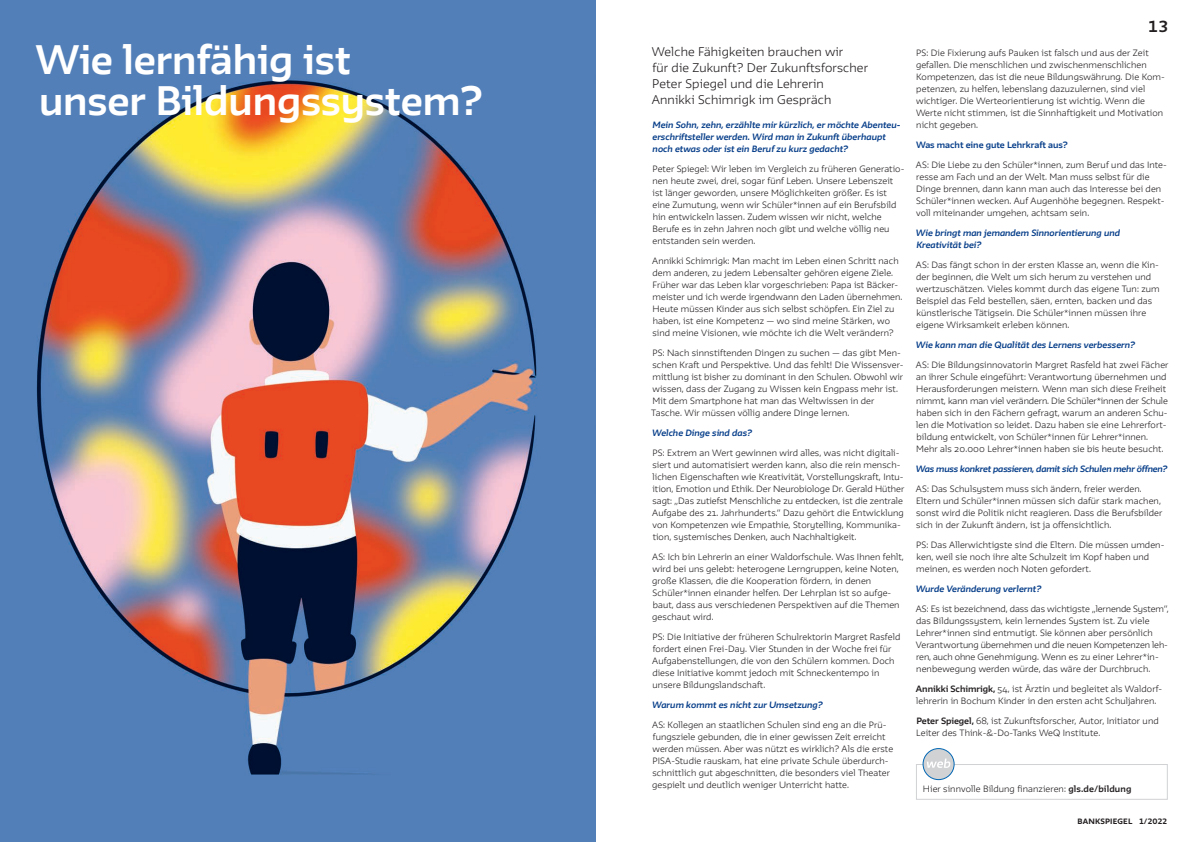
<style>
.page{position:relative;width:1191px;height:842px;background:#fff}
.page>*{position:absolute;margin:0;border:0;box-sizing:border-box;transform-origin:0 0}
.t1{font:700 36px/41px "GLS Irma";letter-spacing:-.005em;color:#fff}
.t2{font:700 14px "GLS Irma";color:#231f20}
.t3{font:300 11px/16px "GLS Irma";letter-spacing:.015em;color:#231f20}
.t4{font:300 8px/12px "GLS Irma";letter-spacing:.015em;color:#231f20}
.t5{font:italic 700 8px/12px "GLS Irma";letter-spacing:-.005em;color:#083f8a}
.t6{font:italic 700 8px "GLS Irma";letter-spacing:-.03em;color:#083f8a}
.t7{font:700 8px "GLS Irma";letter-spacing:-.005em;color:#083f8a}
.t8{font:800 6.8px "GLS Irma";letter-spacing:.03em;color:#231f20}
.s1{font-weight:700}
</style>
<div class="page">
<img style="left:0;top:0;width:595px;height:842px">
<div style="left:916px;top:764px;width:251px;height:36px;border:1px solid #d1d2d4"></div>
<div style="left:923px;top:748px;width:31px;height:32px;background:#d1d2d4;border-radius:50%"></div>
<svg style="left:927px;top:758px;width:23px;height:10px"></svg>
<div style="left:922px;top:748px;width:32px;height:32px;border:1px solid #0166b3;border-radius:50%"></div>
<h1 class="t1" style="left:36px;top:38px;width:449px">Wie lernfähig ist<br>unser Bildungssystem?</h1>
<h3 class="t3" style="left:651px;top:43px;width:218px">Welche Fähigkeiten brauchen wir<br>für die Zukunft? Der Zukunftsforscher Peter Spiegel und die Lehrerin Annikki Schimrigk im Gespräch</h3>
<p class="t5" style="left:652px;top:119px;width:249px">Mein Sohn, zehn, erzählte mir kürzlich, er möchte Abenteu&shy;erschriftsteller werden. Wird man in Zukunft überhaupt noch etwas oder ist ein Beruf zu kurz gedacht?</p>
<p class="t4" style="left:652px;top:163px;width:253px">Peter Spiegel: Wir leben im Vergleich zu früheren Generatio&shy;nen heute zwei, drei, sogar fünf Leben. Unsere Lebenszeit ist länger geworden, unsere Möglichkeiten größer. Es ist eine Zumutung, wenn wir Schüler*innen auf ein Berufsbild hin entwickeln lassen. Zudem wissen wir nicht, welche Berufe es in zehn Jahren noch gibt und welche völlig neu entstanden sein werden.</p>
<p class="t4" style="left:652px;top:255px;width:252px">Annikki Schimrigk: Man macht im Leben einen Schritt nach dem anderen, zu jedem Lebensalter gehören eigene Ziele.<br>Früher war das Leben klar vorgeschrieben: Papa ist Bäcker&shy;meister und ich werde irgendwann den Laden übernehmen.<br>Heute müssen Kinder aus sich selbst schöpfen. Ein Ziel zu haben, ist eine Kompetenz — wo sind meine Stärken, wo sind meine Visionen, wie möchte ich die Welt verändern?</p>
<p class="t4" style="left:651px;top:347px;width:254px">PS: Nach sinnstiftenden Dingen zu suchen — das gibt Men&shy;schen Kraft und Perspektive. Und das fehlt! Die Wissensver&shy;mittlung ist bisher zu dominant in den Schulen. Obwohl wir wissen, dass der Zugang zu Wissen kein Engpass mehr ist.<br>Mit dem Smartphone hat man das Weltwissen in der Tasche. Wir müssen völlig andere Dinge lernen.</p>
<p class="t5" style="left:652px;top:427px;width:101px">Welche Dinge sind das?</p>
<p class="t4" style="left:652px;top:447px;width:253px">PS: Extrem an Wert gewinnen wird alles, was nicht digitali&shy;siert und automatisiert werden kann, also die rein mensch&shy;lichen Eigenschaften wie Kreativität, Vorstellungskraft, Intu&shy;ition, Emotion und Ethik. Der Neurobiologe Dr. Gerald Hüther sagt: „Das zutiefst Menschliche zu entdecken, ist die zentrale Aufgabe des 21. Jahrhunderts.“ Dazu gehört die Entwicklung von Kompetenzen wie Empathie, Storytelling, Kommunika&shy;tion, systemisches Denken, auch Nachhaltigkeit.</p>
<p class="t4" style="left:652px;top:551px;width:253px">AS: Ich bin Lehrerin an einer Waldorfschule. Was Ihnen fehlt, wird bei uns gelebt: heterogene Lerngruppen, keine Noten, große Klassen, die die Kooperation fördern, in denen Schüler*innen einander helfen. Der Lehrplan ist so aufge&shy;baut, dass aus verschiedenen Perspektiven auf die Themen geschaut wird.</p>
<p class="t4" style="left:652px;top:631px;width:250px">PS: Die Initiative der früheren Schulrektorin Margret Rasfeld fordert einen Frei-Day. Vier Stunden in der Woche frei für Aufgabenstellungen, die von den Schülern kommen. Doch diese Initiative kommt jedoch mit Schneckentempo in unsere Bildungslandschaft.</p>
<p class="t5" style="left:652px;top:699px;width:172px">Warum kommt es nicht zur Umsetzung?</p>
<p class="t4" style="left:652px;top:719px;width:242px">AS: Kollegen an staatlichen Schulen sind eng an die Prü&shy;fungsziele gebunden, die in einer gewissen Zeit erreicht werden müssen. Aber was nützt es wirklich? Als die erste PISA-Studie rauskam, hat eine private Schule überdurch&shy;schnittlich gut abgeschnitten, die besonders viel Theater gespielt und deutlich weniger Unterricht hatte.</p>
<h2 class="t2" style="left:1148px;top:17px;width:22px">13</h2>
<p class="t4" style="left:916px;top:47px;width:250px">PS: Die Fixierung aufs Pauken ist falsch und aus der Zeit gefallen. Die menschlichen und zwischenmenschlichen Kompetenzen, das ist die neue Bildungswährung. Die Kom&shy;petenzen, zu helfen, lebenslang dazuzulernen, sind viel wichtiger. Die Werteorientierung ist wichtig. Wenn die Werte nicht stimmen, ist die Sinnhaftigkeit und Motivation nicht gegeben.</p>
<p class="t7" style="left:916px;top:140px;width:153px">Was macht eine gute Lehrkraft aus?</p>
<p class="t4" style="left:916px;top:159px;width:252px">AS: Die Liebe zu den Schüler*innen, zum Beruf und das Inte&shy;resse am Fach und an der Welt. Man muss selbst für die Dinge brennen, dann kann man auch das Interesse bei den Schüler*innen wecken. Auf Augenhöhe begegnen. Respekt&shy;voll miteinander umgehen, achtsam sein.</p>
<p class="t5" style="left:916px;top:227px;width:206px">Wie bringt man jemandem Sinnorientierung und<br>Kreativität bei?</p>
<p class="t4" style="left:916px;top:259px;width:245px">AS: Das fängt schon in der ersten Klasse an, wenn die Kin&shy;der beginnen, die Welt um sich herum zu verstehen und wertzuschätzen. Vieles kommt durch das eigene Tun: zum Beispiel das Feld bestellen, säen, ernten, backen und das künstlerische Tätigsein. Die Schüler*innen müssen ihre eigene Wirksamkeit erleben können.</p>
<p class="t5" style="left:916px;top:339px;width:221px">Wie kann man die Qualität des Lernens verbessern?</p>
<p class="t4" style="left:916px;top:359px;width:254px">AS: Die Bildungsinnovatorin Margret Rasfeld hat zwei Fächer an ihrer Schule eingeführt: Verantwortung übernehmen und Herausforderungen meistern. Wenn man sich diese Freiheit nimmt, kann man viel verändern. Die Schüler*innen der Schule haben sich in den Fächern gefragt, warum an anderen Schu&shy;len die Motivation so leidet. Dazu haben sie eine Lehrerfort&shy;bildung entwickelt, von Schüler*innen für Lehrer*innen.<br>Mehr als 20.000 Lehrer*innen haben sie bis heute besucht.</p>
<p class="t6" style="left:916px;top:464px;width:253px">Was muss konkret passieren, damit sich Schulen mehr öffnen?</p>
<p class="t4" style="left:916px;top:483px;width:248px">AS: Das Schulsystem muss sich ändern, freier werden.<br>Eltern und Schüler*innen müssen sich dafür stark machen, sonst wird die Politik nicht reagieren. Dass die Berufsbilder sich in der Zukunft ändern, ist ja offensichtlich.</p>
<p class="t4" style="left:916px;top:539px;width:250px">PS: Das Allerwichtigste sind die Eltern. Die müssen umden&shy;ken, weil sie noch ihre alte Schulzeit im Kopf haben und meinen, es werden noch Noten gefordert.</p>
<p class="t5" style="left:916px;top:583px;width:127px">Wurde Veränderung verlernt?</p>
<p class="t4" style="left:915px;top:603px;width:254px">AS: Es ist bezeichnend, dass das wichtigste „lernende System“, das Bildungssystem, kein lernendes System ist. Zu viele Lehrer*innen sind entmutigt. Sie können aber persönlich Verantwortung übernehmen und die neuen Kompetenzen leh&shy;ren, auch ohne Genehmigung. Wenn es zu einer Lehrer*in&shy;nenbewegung werden würde, das wäre der Durchbruch.</p>
<p class="t4" style="left:916px;top:683px;width:248px"><span class="s1">Annikki Schimrigk,</span> 54, ist Ärztin und begleitet als Waldorf&shy;lehrerin in Bochum Kinder in den ersten acht Schuljahren.</p>
<p class="t4" style="left:916px;top:715px;width:244px"><span class="s1">Peter Spiegel,</span> 68, ist Zukunftsforscher, Autor, Initiator und<br>Leiter des Think-&amp;-Do-Tanks WeQ Institute.</p>
<p class="t4" style="left:923px;top:782px;width:210px">Hier sinnvolle Bildung finanzieren: <span class="s1">gls.de/bildung</span></p>
<p class="t8" style="left:1077px;top:817px;width:91px">BANKSPIEGEL 1/2022</p>
</div>
